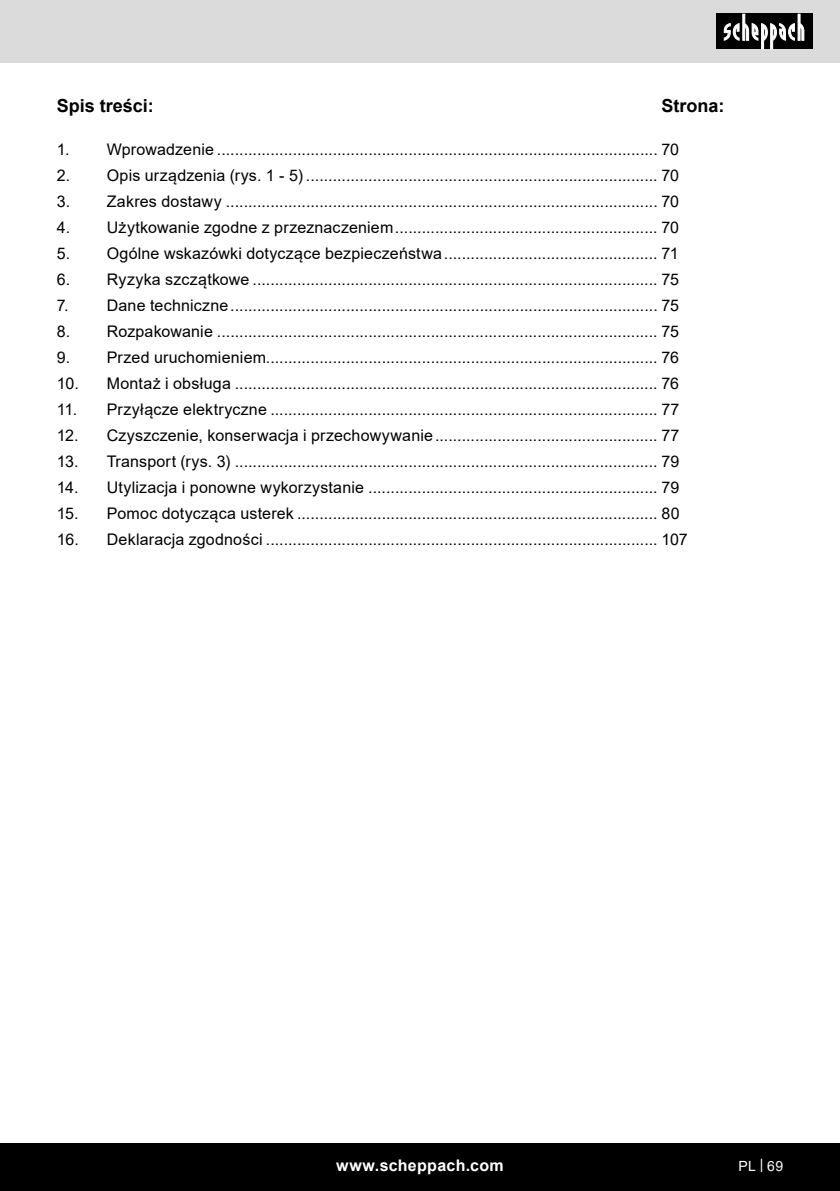
<style>
.page{position:relative;width:840px;height:1191px;background:#fff}
.page>*{position:absolute;margin:0;border:0;box-sizing:border-box;transform-origin:0 0}
.TOC_title{font:700 18px "Arial";color:#000}
.t1{font:16px "Arial";letter-spacing:.01em;color:#000}
.t2{font:700 16px "Arial";letter-spacing:.02em;color:#fff}
.t3{font:14px "Arial";color:#fff}
</style>
<div class="page">
<div style="left:0;top:0;width:839px;height:63px;background:#dbdbdb"></div>
<div style="left:0;top:1143px;width:839px;height:48px;background:#000"></div>
<div style="left:716px;top:14px;width:96px;height:35px;background:#000"></div>
<svg style="left:723px;top:14px;width:81px;height:35px"></svg>
<p class="TOC_title" style="left:57px;top:93px;width:99px">Spis treści:</p>
<p class="TOC_title" style="left:661px;top:93px;width:64px">Strona:</p>
<p class="t1" style="left:57px;top:138px;width:623px">1. Wprowadzenie ................................................................................................... 70</p>
<p class="t1" style="left:57px;top:164px;width:623px">2. Opis urządzenia (rys. 1 - 5) ............................................................................... 70</p>
<p class="t1" style="left:57px;top:190px;width:623px">3. Zakres dostawy ................................................................................................. 70</p>
<p class="t1" style="left:57px;top:216px;width:623px">4. Użytkowanie zgodne z przeznaczeniem........................................................... 70</p>
<p class="t1" style="left:57px;top:242px;width:623px">5. Ogólne wskazówki dotyczące bezpieczeństwa................................................ 71</p>
<p class="t1" style="left:57px;top:268px;width:623px">6. Ryzyka szczątkowe ........................................................................................... 75</p>
<p class="t1" style="left:57px;top:294px;width:623px">7. Dane techniczne................................................................................................ 75</p>
<p class="t1" style="left:57px;top:320px;width:623px">8. Rozpakowanie ................................................................................................... 75</p>
<p class="t1" style="left:57px;top:346px;width:623px">9. Przed uruchomieniem........................................................................................ 76</p>
<p class="t1" style="left:57px;top:372px;width:623px">10. Montaż i obsługa ............................................................................................... 76</p>
<p class="t1" style="left:57px;top:398px;width:624px">11. Przyłącze elektryczne ....................................................................................... 77</p>
<p class="t1" style="left:57px;top:424px;width:624px">12. Czyszczenie, konserwacja i przechowywanie.................................................. 77</p>
<p class="t1" style="left:57px;top:450px;width:623px">13. Transport (rys. 3) ............................................................................................... 79</p>
<p class="t1" style="left:57px;top:476px;width:623px">14. Utylizacja i ponowne wykorzystanie ................................................................. 79</p>
<p class="t1" style="left:57px;top:502px;width:624px">15. Pomoc dotycząca usterek ................................................................................. 80</p>
<p class="t1" style="left:57px;top:528px;width:632px">16. Deklaracja zgodności ........................................................................................ 107</p>
<p class="t2" style="left:336px;top:1154px;width:169px">www.scheppach.com</p>
<p class="t3" style="left:738px;top:1156px;width:46px">PL | 69</p>
</div>
